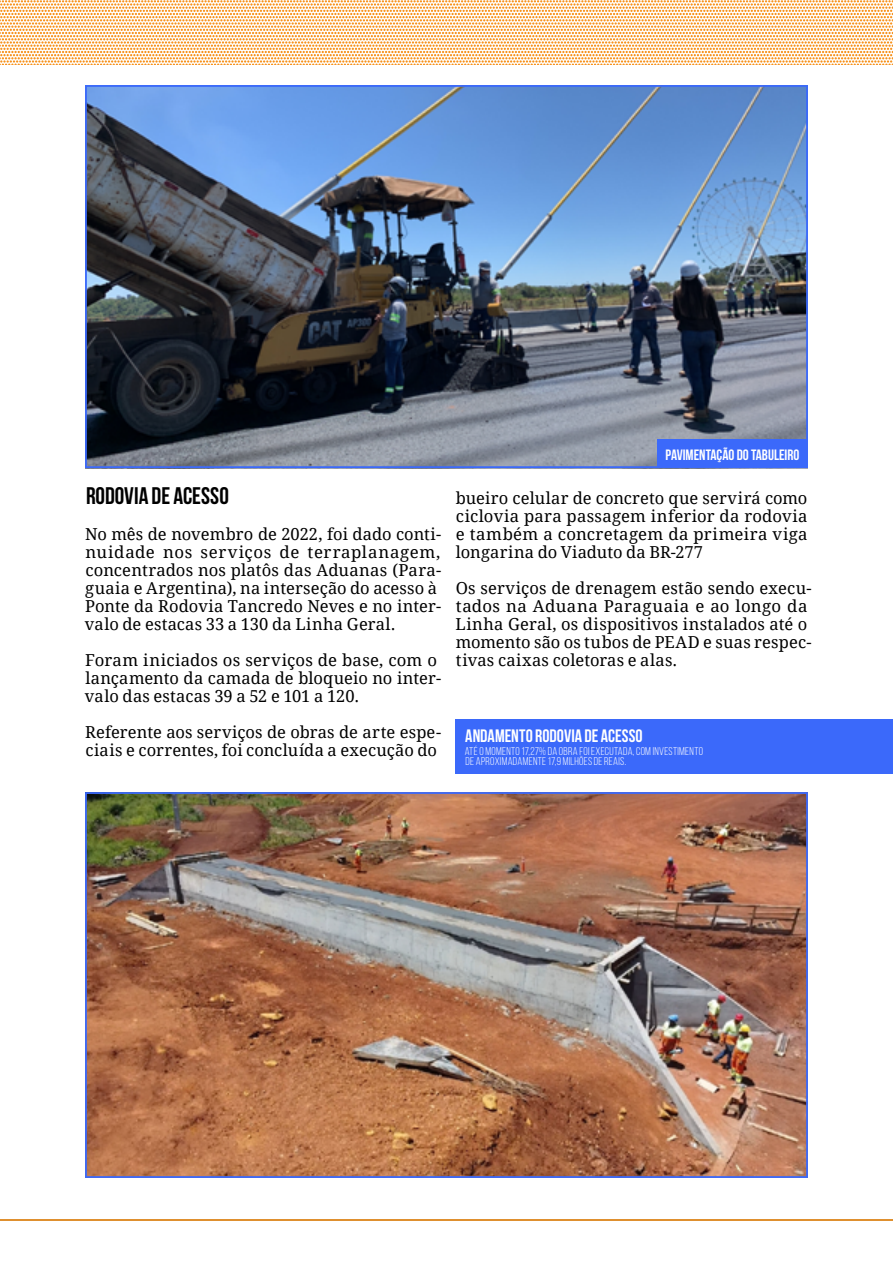
<style>
.page{position:relative;width:893px;height:1263px;background:#fff}
.page>*{position:absolute;margin:0;border:0;box-sizing:border-box;transform-origin:0 0}
.t1{font:700 24px "Bebas Neue";color:#000}
.t2{font:700 18px "Bebas Neue";color:#fff}
.t3{font:16.5px/18px "Droid Serif";letter-spacing:.01em;color:#000}
.t4{font:15px "Bebas Neue";color:#fff}
.t5{font:11.25px/10.5px "Bebas Neue";letter-spacing:.03em;color:#fff}
</style>
<div class="page">
<svg style="left:0;top:0;width:893px;height:64px"></svg>
<hr style="left:0;top:1218px;width:893px;height:2px;background:#df902f">
<img style="left:88px;top:795px;width:717px;height:380px">
<div style="left:85px;top:792px;width:723px;height:386px;border:2px solid #3b69fa"></div>
<div style="left:455px;top:719px;width:438px;height:55px;background:#3b69fa"></div>
<img style="left:88px;top:88px;width:717px;height:377px">
<div style="left:85px;top:85px;width:723px;height:383px;border:2px solid #3b69fa"></div>
<div style="left:657px;top:440px;width:151px;height:28px;background:#3b69fa"></div>
<h1 class="t1" style="left:86px;top:483px;width:144px">RODOVIA DE ACESSO</h1>
<p class="t3" style="left:85px;top:525px;width:358px">No mês de novembro de 2022, foi dado conti&shy;nuidade nos serviços de terraplanagem, concentrados nos platôs das Aduanas (Para&shy;guaia e Argentina), na interseção do acesso à Ponte da Rodovia Tancredo Neves e no inter&shy;valo de estacas 33 a 130 da Linha Geral.</p>
<p class="t3" style="left:85px;top:651px;width:358px">Foram iniciados os serviços de base, com o lançamento da camada de bloqueio no inter&shy;valo das estacas 39 a 52 e 101 a 120.</p>
<p class="t3" style="left:85px;top:723px;width:357px">Referente aos serviços de obras de arte espe&shy;ciais e correntes, foi concluída a execução do</p>
<p class="t4" style="left:666px;top:446px;width:135px">PAVIMENTAÇÃO DO TABULEIRO</p>
<p class="t3" style="left:456px;top:489px;width:353px;text-align:justify">bueiro celular de concreto que servirá como ciclovia para passagem inferior da rodovia e também a concretagem da primeira viga longarina do Viaduto da BR-277</p>
<p class="t3" style="left:456px;top:579px;width:357px">Os serviços de drenagem estão sendo execu&shy;tados na Aduana Paraguaia e ao longo da Linha Geral, os dispositivos instalados até o momento são os tubos de PEAD e suas respec&shy;tivas caixas coletoras e alas.</p>
<p class="t2" style="left:465px;top:726px;width:179px">ANDAMENTO RODOVIA DE ACESSO</p>
<p class="t5" style="left:465px;top:745px;width:240px">ATÉ O MOMENTO 17,27% DA OBRA FOI EXECUTADA, COM INVESTIMENTO<br>DE APROXIMADAMENTE 17,9 MILHÕES DE REAIS.</p>
</div>
